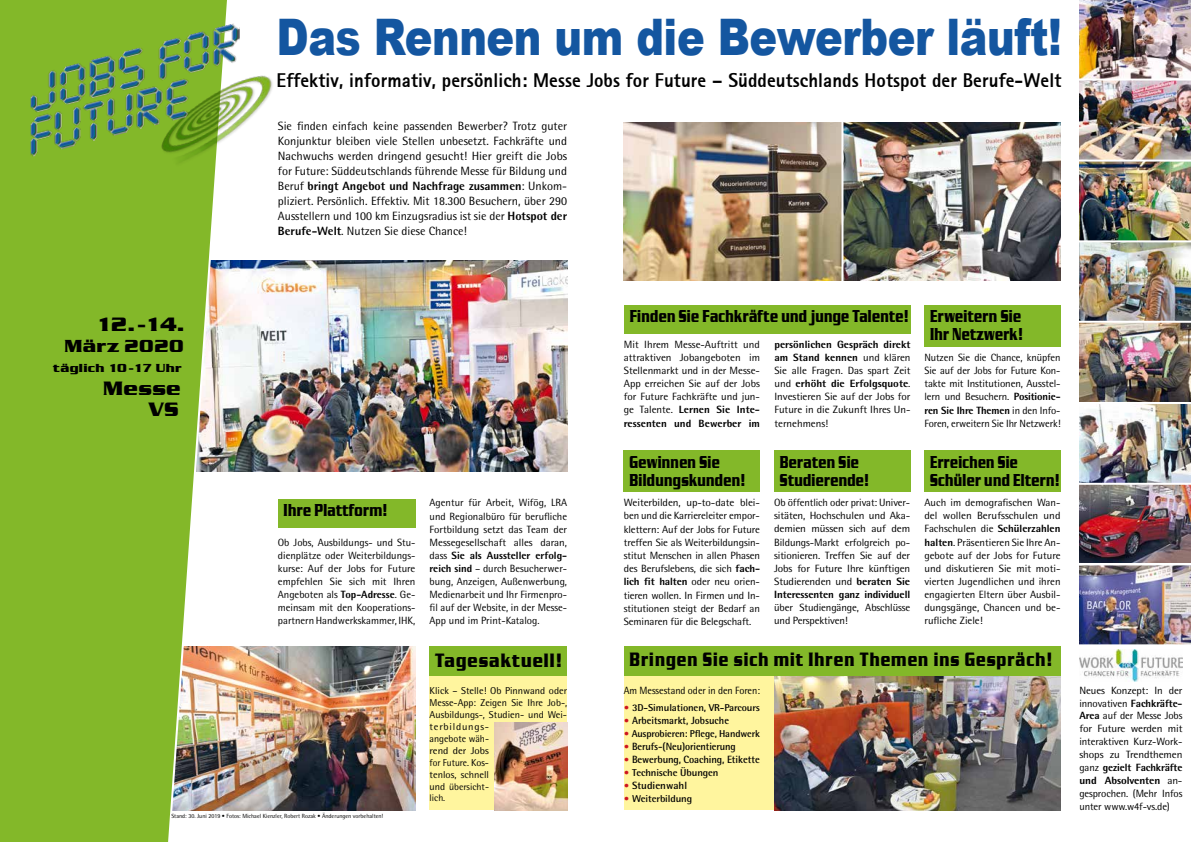
<style>
.page{position:relative;width:1191px;height:842px;background:#fff}
.page>*{position:absolute;margin:0;border:0;box-sizing:border-box;transform-origin:0 0}
.t1{font:900 50.4px "Arial";letter-spacing:-.01em;color:#1456a0;scale:.82 1}
.t2{font:20px "AT Rot San Ser Ext Bol";letter-spacing:.005em;color:#000;scale:.94 1}
.t3{font:700 20px "Serpentine D";letter-spacing:.08em;color:#000;scale:.66 1}
.t4{font:700 20px/21px "Serpentine D";letter-spacing:.08em;color:#000;text-align:right}
.t5{font:700 20px "Serpentine D";letter-spacing:.08em;color:#000;scale:.7 1}
.t6{font:700 18px "Serpentine D";letter-spacing:.02em;color:#000}
.t7{font:700 17.9px/18px "Serpentine D";letter-spacing:.03em;color:#000;scale:.62 1}
.t8{font:700 17.9px/18px "Serpentine D";letter-spacing:.03em;color:#000;scale:.61 1}
.t9{font:12px/15px "Rotis Semi Sans Std";color:#000;text-align:justify}
.t10{font:700 12px "Serpentine D";letter-spacing:.03em;color:#000}
.t11{font:10.5px/13.1px "Rotis Semi Sans Std";color:#000;text-align:justify}
.t12{font:10.5px/13.2px "Rotis Semi Sans Std";color:#000;text-align:justify;scale:1.05 1}
.t13{font:700 10.5px "Rotis Semi Sans Std";letter-spacing:-.01em;color:#000;scale:.96 1}
.t14{font:700 10.5px "Rotis Semi Sans Std";letter-spacing:-.01em;color:#000}
.t15{font:10.5px "Rotis Semi Sans Std";color:#000;scale:.96 1}
.t16{font:10px/12px "Rotis Semi Sans Std";color:#000}
.t17{font:700 10px "Rotis Semi Sans Std";letter-spacing:-.01em;color:#000;scale:1.04 1}
.t18{font:700 10px "Rotis Semi Sans Std";letter-spacing:-.01em;color:#000}
.t19{font:9.6px/11.5px "Rotis Semi Sans Std";color:#000}
.t20{font:6px "Rotis Semi Sans Std";color:#000}
.s1{font-weight:800}
.s2{font-size:10px}
.s3{color:#cd1521}
.s4{font-size:10px;color:#cd1521}
</style>
<div class="page">
<img style="left:1079px;top:323px;width:112px;height:159px">
<img style="left:237px;top:646px;width:178px;height:164px">
<img style="left:237px;top:260px;width:330px;height:211px">
<svg style="left:0;top:0;width:237px;height:842px;background:#92bc45"></svg>
<img style="left:1079px;top:242px;width:112px;height:79px">
<img style="left:1079px;top:162px;width:112px;height:78px">
<img style="left:1079px;top:0;width:112px;height:79px">
<img style="left:1079px;top:485px;width:112px;height:78px">
<img style="left:1079px;top:565px;width:112px;height:79px">
<img style="left:1079px;top:81px;width:112px;height:79px">
<hr style="left:1076px;top:402px;width:115px;height:2px;background:#fff">
<div style="left:624px;top:451px;width:136px;height:41px;background:#83b829"></div>
<div style="left:924px;top:451px;width:136px;height:41px;background:#83b829"></div>
<div style="left:774px;top:451px;width:136px;height:41px;background:#83b829"></div>
<div style="left:624px;top:305px;width:286px;height:29px;background:#83b829"></div>
<div style="left:924px;top:305px;width:136px;height:42px;background:#83b829"></div>
<img style="left:624px;top:122px;width:436px;height:158px">
<hr style="left:841px;top:120px;width:2px;height:162px;background:#fff">
<div style="left:278px;top:499px;width:137px;height:28px;background:#83b829"></div>
<img style="left:159px;top:75px;width:114px;height:99px">
<img style="left:31px;top:22px;width:209px;height:135px">
<div style="left:429px;top:671px;width:138px;height:139px;background:#fff59e"></div>
<div style="left:429px;top:646px;width:138px;height:29px;background:#83b829"></div>
<img style="left:495px;top:723px;width:72px;height:87px">
<div style="left:624px;top:675px;width:436px;height:135px;background:#fff59e"></div>
<img style="left:774px;top:675px;width:286px;height:135px">
<div style="left:624px;top:646px;width:436px;height:29px;background:#83b829"></div>
<img style="left:1079px;top:650px;width:103px;height:32px">
<h1 class="t1" style="left:276px;top:0;width:959px">Das Rennen um die Bewerber läuft!</h1>
<h2 class="t2" style="left:276px;top:67px;width:836px">Effektiv, informativ, persönlich: Messe Jobs for Future – Süddeutschlands Hotspot der Berufe-Welt</h2>
<p class="t9" style="left:278px;top:119px;width:291px">Sie finden einfach keine passenden Bewerber? Trotz guter Konjunktur bleiben viele Stellen unbesetzt. Fachkräfte und Nachwuchs werden dringend gesucht! Hier greift die Jobs for Future: Süddeutschlands führende Messe für Bildung und Beruf <span class="s1">bringt Angebot und Nachfrage zusammen</span>: Unkom&shy;pliziert. Persönlich. Effektiv. Mit 18.300 Besuchern, über 290<br>Ausstellern und 100 km Einzugsradius ist sie der <span class="s1">Hotspot der Berufe-Welt</span>. Nutzen Sie diese Chance!</p>
<h2 class="t4" style="left:96px;top:314px;width:90px">12. -14.</h2>
<h3 class="t6" style="left:64px;top:336px;width:121px">März 2020</h3>
<h2 class="t4" style="left:103px;top:378px;width:79px">Messe<br>VS</h2>
<p class="t10" style="left:53px;top:361px;width:130px">täglich 10 -17 Uhr</p>
<h3 class="t7" style="left:283px;top:501px;width:169px">Ihre Plattform!</h3>
<p class="t11" style="left:278px;top:535px;width:139px">Ob Jobs, Ausbildungs- und Stu&shy;dienplätze oder Weiterbildungs&shy;kurse: Auf der Jobs for Future empfehlen Sie sich mit Ihren Angeboten als <span class="s1">Top-Adresse</span>. Ge&shy;meinsam mit den Kooperations&shy;partnern Handwerkskammer, IHK,</p>
<p class="t20" style="left:171px;top:812px;width:213px">Stand: 30. Juni 2019 • Fotos: Michael Kienzler, Robert Rozak • Änderungen vorbehalten!</p>
<h3 class="t7" style="left:630px;top:307px;width:451px">Finden Sie Fachkräfte und junge Talente!</h3>
<p class="t11" style="left:624px;top:338px;width:138px">Mit Ihrem Messe-Auftritt und attraktiven Jobangeboten im Stellenmarkt und in der Messe-App erreichen Sie auf der Jobs for Future Fachkräfte und jun&shy;ge Talente. <span class="s1">Lernen Sie Inte&shy;ressenten und Bewerber im</span></p>
<h3 class="t7" style="left:629px;top:453px;width:188px">Gewinnen Sie<br>Bildungskunden!</h3>
<p class="t11" style="left:429px;top:496px;width:139px">Agentur für Arbeit, Wifög, LRA und Regionalbüro für berufliche Fortbildung setzt das Team der Messegesellschaft alles daran, dass <span class="s1">Sie als Aussteller erfolg&shy;reich sind</span> – durch Besucherwer&shy;bung, Anzeigen, Außenwerbung, Medienarbeit und Ihr Firmenpro&shy;fil auf der Website, in der Messe-App und im Print-Katalog.</p>
<p class="t12" style="left:624px;top:496px;width:131px">Weiterbilden, up-to-date blei&shy;ben und die Karriereleiter empor&shy;klettern: Auf der Jobs for Future treffen Sie als Weiterbildungsin&shy;stitut Menschen in allen Phasen des Berufslebens, die sich <span class="s1">fach&shy;lich fit halten</span> oder neu orien&shy;tieren wollen. In Firmen und In&shy;stitutionen steigt der Bedarf an Seminaren für die Belegschaft.</p>
<p class="t11" style="left:774px;top:338px;width:138px"><span class="s1">persönlichen Gespräch direkt am Stand kennen</span> und klären Sie alle Fragen. Das spart Zeit und <span class="s1">erhöht die Erfolgsquote</span>.<br>Investieren Sie auf der Jobs for Future in die Zukunft Ihres Un&shy;ternehmens!</p>
<h3 class="t7" style="left:780px;top:453px;width:146px">Beraten Sie<br>Studierende!</h3>
<p class="t11" style="left:774px;top:496px;width:138px">Ob öffentlich oder privat: Univer&shy;sitäten, Hochschulen und Aka&shy;demien müssen sich auf dem Bildungs-Markt erfolgreich po&shy;sitionieren. Treffen Sie auf der Jobs for Future Ihre künftigen Studierenden und <span class="s1">beraten Sie Interessenten ganz individuell</span></p>
<p class="t11" style="left:774px;top:601px;width:138px">über Studiengänge, Abschlüsse und Perspektiven!</p>
<h3 class="t7" style="left:930px;top:307px;width:151px">Erweitern Sie<br>Ihr Netzwerk!</h3>
<p class="t11" style="left:924px;top:351px;width:138px">Nutzen Sie die Chance, knüpfen Sie auf der Jobs for Future Kon&shy;takte mit Institutionen, Ausstel&shy;lern und Besuchern. <span class="s1">Positionie&shy;ren Sie Ihre Themen</span> in den Info-Foren, erweitern Sie Ihr Netzwerk!</p>
<h3 class="t8" style="left:930px;top:453px;width:214px">Erreichen Sie<br>Schüler und Eltern!</h3>
<p class="t11" style="left:924px;top:496px;width:138px">Auch im demografischen Wan&shy;del wollen Berufsschulen und Fachschulen die <span class="s1">Schülerzahlen halten</span>. Präsentieren Sie Ihre An&shy;gebote auf der Jobs for Future und diskutieren Sie mit moti&shy;vierten Jugendlichen und ihren engagierten Eltern über Ausbil&shy;dungsgänge, Chancen und be&shy;rufliche Ziele!</p>
<h2 class="t5" style="left:435px;top:649px;width:183px">Tagesaktuell!</h2>
<p class="t16" style="left:429px;top:684px;width:139px">Klick – Stelle! Ob Pinnwand oder<br>Messe-App: Zeigen Sie Ihre Job-,<br>Ausbildungs-, Studien- und Wei&shy;terbildungs-<br>angebote wäh-<br>rend der Jobs<br>for Future. Kos-<br>tenlos, schnell</p>
<p class="t19" style="left:429px;top:781px;width:61px"><span class="s2">und</span> übersicht&shy;lich.</p>
<h2 class="t3" style="left:629px;top:648px;width:642px">Bringen Sie sich mit Ihren Themen ins Gespräch!</h2>
<p class="t15" style="left:624px;top:684px;width:143px">Am Messestand oder in den Foren:</p>
<p class="t17" style="left:624px;top:701px;width:132px"><span class="s3">•</span> 3D-Simulationen, VR-Parcours</p>
<p class="t13" style="left:624px;top:714px;width:111px"><span class="s4">•</span> Arbeitsmarkt, Jobsuche</p>
<p class="t18" style="left:624px;top:727px;width:138px"><span class="s3">•</span> Ausprobieren: Pflege, Handwerk</p>
<p class="t13" style="left:624px;top:740px;width:118px"><span class="s4">•</span> Berufs-(Neu)orientierung</p>
<p class="t14" style="left:624px;top:753px;width:138px"><span class="s4">•</span> Bewerbung, Coaching, Etikette</p>
<p class="t17" style="left:624px;top:766px;width:92px"><span class="s3">•</span> Technische Übungen</p>
<p class="t14" style="left:624px;top:779px;width:65px"><span class="s4">•</span> Studienwahl</p>
<p class="t17" style="left:624px;top:792px;width:67px"><span class="s3">•</span> Weiterbildung</p>
<p class="t11" style="left:1079px;top:683px;width:104px">Neues Konzept: In der innovativen <span class="s1">Fachkräfte-Area</span> auf der Messe Jobs for Future werden mit interaktiven Kurz-Work&shy;shops zu Trendthemen ganz <span class="s1">gezielt Fachkräfte und Absolventen</span> an&shy;gesprochen. (Mehr Infos unter www.w4f-vs.de)</p>
</div>
